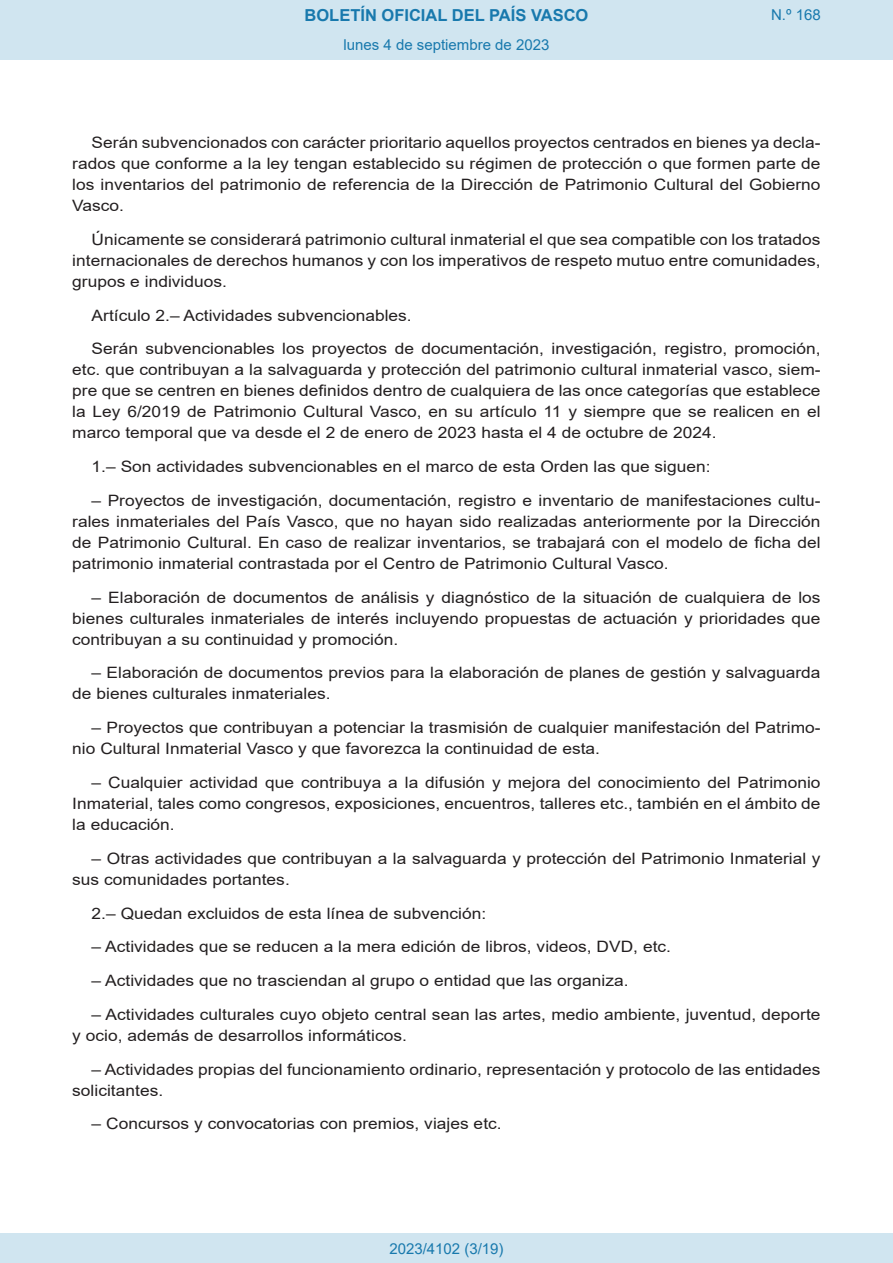
<style>
.page{position:relative;width:893px;height:1263px;background:#fff}
.page>*{position:absolute;margin:0;border:0;box-sizing:border-box;transform-origin:0 0}
.t1{font:700 16.5px "Arial";color:#1879ad}
.BOPVDetalle{font:15.6px/21px "Arial";color:#231f20;text-align:justify;scale:1.11 1}
.Paginacion_Centro{font:15px "Arial";color:#1879ad}
</style>
<div class="page">
<div style="left:0;top:0;width:893px;height:60px;background:#d0e5f0"></div>
<div style="left:0;top:1233px;width:893px;height:30px;background:#d0e5f0"></div>
<p class="t1" style="left:305px;top:3px;width:285px">BOLETÍN OFICIAL DEL PAÍS VASCO</p>
<p class="Paginacion_Centro" style="left:343px;top:35px;width:207px">lunes 4 de septiembre de 2023</p>
<p class="Paginacion_Centro" style="left:771px;top:5px;width:51px">N.º 168</p>
<p class="BOPVDetalle" style="left:72px;top:132px;width:676px;text-indent:19px">Serán subvencionados con carácter prioritario aquellos proyectos centrados en bienes ya decla&shy;rados que conforme a la ley tengan establecido su régimen de protección o que formen parte de los inventarios del patrimonio de referencia de la Dirección de Patrimonio Cultural del Gobierno Vasco.</p>
<p class="BOPVDetalle" style="left:72px;top:229px;width:676px;text-indent:19px">Únicamente se considerará patrimonio cultural inmaterial el que sea compatible con los tratados internacionales de derechos humanos y con los imperativos de respeto mutuo entre comunidades, grupos e individuos.</p>
<p class="BOPVDetalle" style="left:92px;top:305px;width:290px">Artículo 2.– Actividades subvencionables.</p>
<p class="BOPVDetalle" style="left:72px;top:338px;width:676px;text-indent:19px">Serán subvencionables los proyectos de documentación, investigación, registro, promoción, etc. que contribuyan a la salvaguarda y protección del patrimonio cultural inmaterial vasco, siem&shy;pre que se centren en bienes definidos dentro de cualquiera de las once categorías que establece la Ley 6/2019 de Patrimonio Cultural Vasco, en su artículo 11 y siempre que se realicen en el marco temporal que va desde el 2 de enero de 2023 hasta el 4 de octubre de 2024.</p>
<p class="BOPVDetalle" style="left:92px;top:456px;width:559px">1.– Son actividades subvencionables en el marco de esta Orden las que siguen:</p>
<p class="BOPVDetalle" style="left:72px;top:490px;width:676px;text-indent:19px">– Proyectos de investigación, documentación, registro e inventario de manifestaciones cultu&shy;rales inmateriales del País Vasco, que no hayan sido realizadas anteriormente por la Dirección de Patrimonio Cultural. En caso de realizar inventarios, se trabajará con el modelo de ficha del patrimonio inmaterial contrastada por el Centro de Patrimonio Cultural Vasco.</p>
<p class="BOPVDetalle" style="left:72px;top:587px;width:676px;text-indent:19px">– Elaboración de documentos de análisis y diagnóstico de la situación de cualquiera de los bienes culturales inmateriales de interés incluyendo propuestas de actuación y prioridades que contribuyan a su continuidad y promoción.</p>
<p class="BOPVDetalle" style="left:72px;top:662px;width:676px;text-indent:19px">– Elaboración de documentos previos para la elaboración de planes de gestión y salvaguarda de bienes culturales inmateriales.</p>
<p class="BOPVDetalle" style="left:72px;top:717px;width:676px;text-indent:19px">– Proyectos que contribuyan a potenciar la trasmisión de cualquier manifestación del Patrimo&shy;nio Cultural Inmaterial Vasco y que favorezca la continuidad de esta.</p>
<p class="BOPVDetalle" style="left:72px;top:772px;width:676px;text-indent:19px">– Cualquier actividad que contribuya a la difusión y mejora del conocimiento del Patrimonio Inmaterial, tales como congresos, exposiciones, encuentros, talleres etc., también en el ámbito de la educación.</p>
<p class="BOPVDetalle" style="left:72px;top:848px;width:676px;text-indent:19px">– Otras actividades que contribuyan a la salvaguarda y protección del Patrimonio Inmaterial y sus comunidades portantes.</p>
<p class="BOPVDetalle" style="left:92px;top:902px;width:357px">2.– Quedan excluidos de esta línea de subvención:</p>
<p class="BOPVDetalle" style="left:92px;top:936px;width:523px">– Actividades que se reducen a la mera edición de libros, videos, DVD, etc.</p>
<p class="BOPVDetalle" style="left:92px;top:970px;width:485px">– Actividades que no trasciendan al grupo o entidad que las organiza.</p>
<p class="BOPVDetalle" style="left:72px;top:1004px;width:676px;text-indent:19px">– Actividades culturales cuyo objeto central sean las artes, medio ambiente, juventud, deporte y ocio, además de desarrollos informáticos.</p>
<p class="BOPVDetalle" style="left:72px;top:1058px;width:676px;text-indent:19px">– Actividades propias del funcionamiento ordinario, representación y protocolo de las entidades solicitantes.</p>
<p class="BOPVDetalle" style="left:92px;top:1113px;width:371px">– Concursos y convocatorias con premios, viajes etc.</p>
<p class="Paginacion_Centro" style="left:389px;top:1238px;width:116px">2023/4102 (3/19)</p>
</div>
